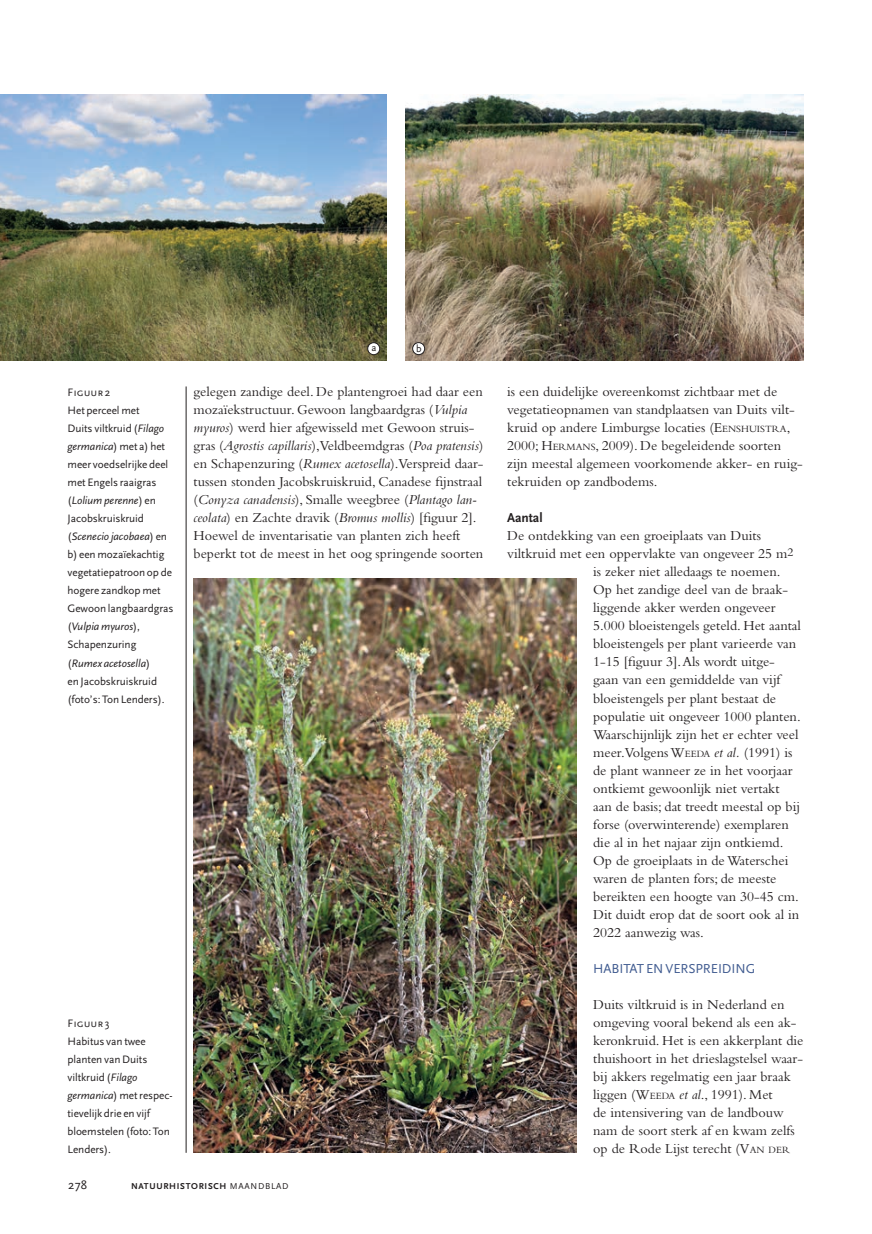
<style>
.page{position:relative;width:872px;height:1234px;background:#fff}
.page>*{position:absolute;margin:0;border:0;box-sizing:border-box;transform-origin:0 0}
.t1{font:14.25px/18px "Bembo";color:#231f20}
.t2{font:13.5px "Scala Sans";letter-spacing:-.005em;color:#405b90}
.t3{font:700 13.5px "Scala Sans";letter-spacing:-.005em;color:#231f20}
.t4{font:12.75px "Scala Sans";color:#231f20}
.t5{font:11.25px/18px "Scala Sans";letter-spacing:-.005em;color:#231f20}
.t6{font:11.25px "Scala Sans Caps";letter-spacing:-.005em;color:#231f20}
.t7{font:10.5px "Scala Sans";color:#231f20}
.t8{font:700 8.85px "Scala Sans";letter-spacing:.08em;color:#231f20}
.s1{font-style:italic}
.s2{font-weight:400}
.s3{font-style:inherit}
.s4{font-size:10.05px}
</style>
<div class="page">
<hr style="left:186px;top:386px;width:1px;height:766px;background:#231f20">
<img style="left:0;top:94px;width:387px;height:266px">
<img style="left:405px;top:94px;width:399px;height:266px">
<img style="left:193px;top:578px;width:383px;height:574px">
<div style="left:412px;top:342px;width:12px;height:12px;background:#fff;border-radius:50%"></div>
<div style="left:412px;top:342px;width:13px;height:13px;border:1px solid #231f20;border-radius:50%"></div>
<div style="left:368px;top:342px;width:12px;height:12px;background:#fff;border-radius:50%"></div>
<div style="left:367px;top:342px;width:13px;height:13px;border:1px solid #231f20;border-radius:50%"></div>
<p class="t6" style="left:68px;top:386px;width:44px">Figuur 2</p>
<p class="t5" style="left:68px;top:402px;width:107px">Het perceel met<br>Duits viltkruid (<span class="s1">Filago germanica</span>) met a) het meer voedselrijke deel met Engels raaigras (<span class="s1">Lolium perenne</span>) en<br>Jacobskruiskruid (<span class="s1">Scenecio jacobaea</span>) en b) een mozaïekachtig vegetatiepatroon op de hogere zandkop met<br>Gewoon langbaardgras (<span class="s1">Vulpia myuros</span>),<br>Schapenzuring (<span class="s1">Rumex acetosella</span>)<br>en Jacobskruiskruid (foto’s: Ton Lenders).</p>
<p class="t7" style="left:371px;top:342px;width:6px">a</p>
<p class="t7" style="left:416px;top:342px;width:7px">b</p>
<p class="t1" style="left:193px;top:382px;width:291px">gelegen zandige deel. De plantengroei had daar een mozaïekstructuur. Gewoon langbaardgras (<span class="s1">Vulpia myuros</span>) werd hier afgewisseld met Gewoon struis&shy;gras (<span class="s1">Agrostis capillaris</span>),Veldbeemdgras (<span class="s1">Poa pratensis</span>) en Schapenzuring (<span class="s1">Rumex acetosella</span>).Verspreid daar&shy;tussen stonden Jacobskruiskruid, Canadese fijnstraal (<span class="s1">Conyza canadensis</span>), Smalle weegbree (<span class="s1">Plantago lan&shy;ceolata</span>) en Zachte dravik (<span class="s1">Bromus mollis</span>) [figuur 2].<br>Hoewel de inventarisatie van planten zich heeft beperkt tot de meest in het oog springende soorten</p>
<p class="t6" style="left:68px;top:1016px;width:44px">Figuur 3</p>
<p class="t5" style="left:68px;top:1032px;width:106px">Habitus van twee planten van Duits viltkruid (<span class="s1">Filago germanica</span>) met respec&shy;tievelijk drie en vijf bloemstelen (foto: Ton<br>Lenders).</p>
<p class="t4" style="left:68px;top:1177px;width:21px">278</p>
<p class="t8" style="left:131px;top:1180px;width:159px">NATUURHISTORISCH <span class="s2">MAANDBLAD</span></p>
<p class="t1" style="left:507px;top:382px;width:297px">is een duidelijke overeenkomst zichtbaar met de vegetatieopnamen van standplaatsen van Duits vilt&shy;kruid op andere Limburgse locaties (<span class="s3">E</span><span class="s4">ENSHUISTRA</span>, 2000; <span class="s3">H</span><span class="s4">ERMANS</span>, 2009). De begeleidende soorten zijn meestal algemeen voorkomende akker- en ruig&shy;tekruiden op zandbodems.</p>
<p class="t3" style="left:507px;top:510px;width:37px">Aantal</p>
<p class="t1" style="left:507px;top:526px;width:255px">De ontdekking van een groeiplaats van Duits</p>
<p class="t1" style="left:507px;top:544px;width:287px">viltkruid met een oppervlakte van ongeveer 25 m<sup>2</sup></p>
<p class="t1" style="left:593px;top:562px;width:189px">is zeker niet alledaags te noemen.</p>
<p class="t1" style="left:593px;top:580px;width:196px">Op het zandige deel van de braak-</p>
<p class="t1" style="left:593px;top:598px;width:184px">liggende akker werden ongeveer</p>
<p class="t1" style="left:593px;top:616px;width:209px">5.000 bloeistengels geteld. Het aantal</p>
<p class="t1" style="left:593px;top:634px;width:205px">bloeistengels per plant varieerde van</p>
<p class="t1" style="left:593px;top:652px;width:183px">1-15 [figuur 3]. Als wordt uitge-</p>
<p class="t1" style="left:593px;top:670px;width:189px">gaan van een gemiddelde van vijf</p>
<p class="t1" style="left:593px;top:688px;width:184px">bloeistengels per plant bestaat de</p>
<p class="t1" style="left:593px;top:706px;width:209px">populatie uit ongeveer 1000 planten.</p>
<p class="t1" style="left:593px;top:724px;width:207px">Waarschijnlijk zijn het er echter veel</p>
<p class="t1" style="left:593px;top:742px;width:201px">meer.Volgens <span class="s3">W</span><span class="s4">EEDA</span> <span class="s1">et al.</span> (1991) is</p>
<p class="t1" style="left:593px;top:760px;width:201px">de plant wanneer ze in het voorjaar</p>
<p class="t1" style="left:593px;top:778px;width:188px">ontkiemt gewoonlijk niet vertakt</p>
<p class="t1" style="left:593px;top:796px;width:208px">aan de basis; dat treedt meestal op bij</p>
<p class="t1" style="left:593px;top:814px;width:197px">forse (overwinterende) exemplaren</p>
<p class="t1" style="left:593px;top:832px;width:192px">die al in het najaar zijn ontkiemd.</p>
<p class="t1" style="left:593px;top:850px;width:197px">Op de groeiplaats in de Waterschei</p>
<p class="t1" style="left:593px;top:868px;width:185px">waren de planten fors; de meeste</p>
<p class="t1" style="left:593px;top:886px;width:207px">bereikten een hoogte van 30-45 cm.</p>
<p class="t1" style="left:593px;top:904px;width:207px">Dit duidt erop dat de soort ook al in</p>
<p class="t1" style="left:593px;top:922px;width:112px">2022 aanwezig was.</p>
<p class="t2" style="left:593px;top:960px;width:163px">HABITAT EN VERSPREIDING</p>
<p class="t1" style="left:593px;top:994px;width:212px">Duits viltkruid is in Nederland en omgeving vooral bekend als een ak&shy;keronkruid. Het is een akkerplant die thuishoort in het drieslagstelsel waar&shy;bij akkers regelmatig een jaar braak liggen (<span class="s3">W</span><span class="s4">EEDA</span> <span class="s1">et al</span>., 1991). Met<br>de intensivering van de landbouw nam de soort sterk af en kwam zelfs op de Rode Lijst terecht (<span class="s3">V</span><span class="s4">AN DER</span></p>
</div>
